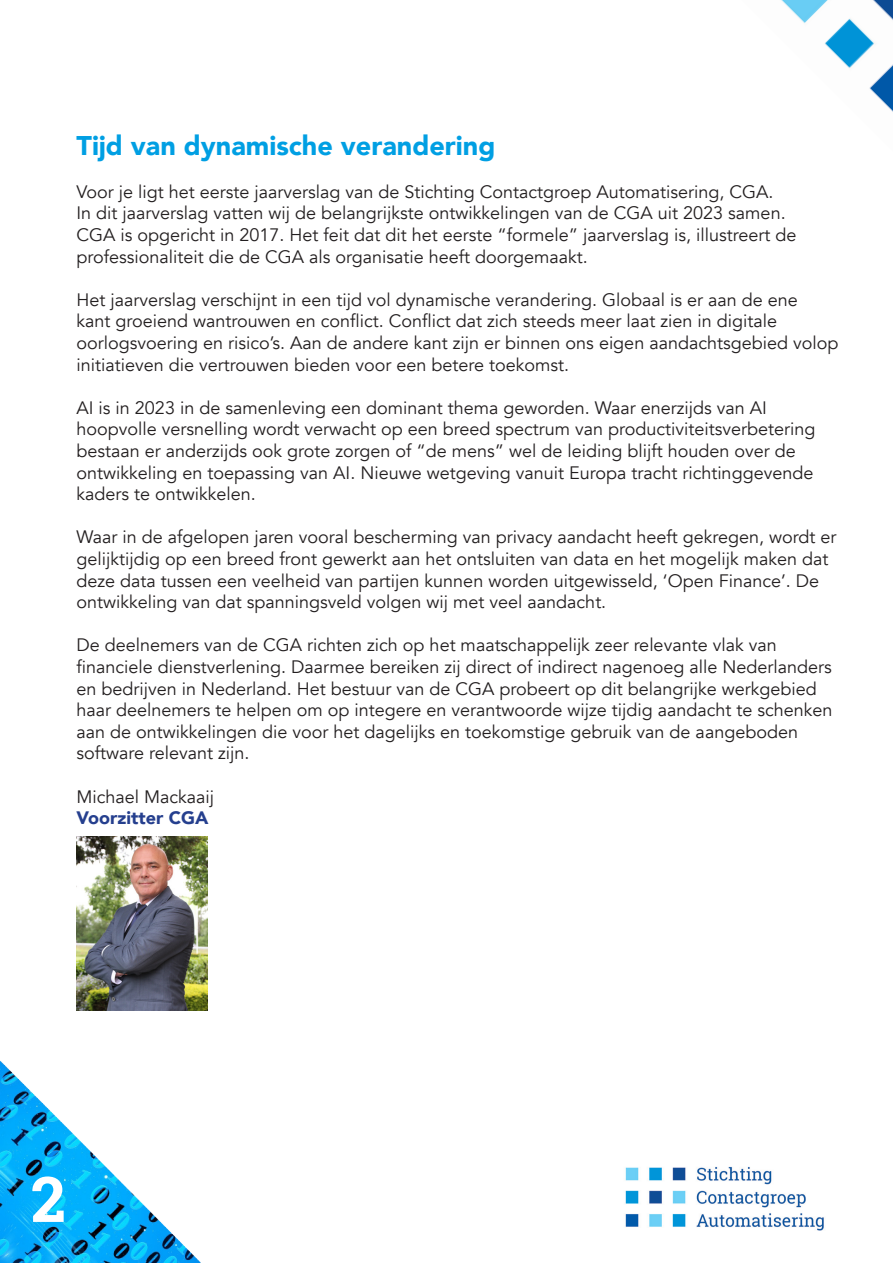
<style>
.page{position:relative;width:893px;height:1263px;background:#fff}
.page>*{position:absolute;margin:0;border:0;box-sizing:border-box;transform-origin:0 0}
.t1{font:700 63px "Roboto Slab";color:#fff}
.t2{font:900 27px "Avenir";color:#009fe3}
.t3{font:18px/21.6px "Avenir";color:#231f20}
.t4{font:900 18px "Avenir";color:#253f8e}
</style>
<div class="page">
<img style="left:625px;top:1166px;width:199px;height:65px">
<img style="left:0;top:1061px;width:201px;height:202px">
<img style="left:781px;top:0;width:112px;height:112px">
<img style="left:77px;top:837px;width:131px;height:173px">
<p class="t2" style="left:77px;top:122px;width:420px">Tijd van dynamische verandering</p>
<p class="t3" style="left:77px;top:181px;width:721px">Voor je ligt het eerste jaarverslag van de Stichting Contactgroep Automatisering, CGA.<br>In dit jaarverslag vatten wij de belangrijkste ontwikkelingen van de CGA uit 2023 samen.<br>CGA is opgericht in 2017. Het feit dat dit het eerste “formele” jaarverslag is, illustreert de professionaliteit die de CGA als organisatie heeft doorgemaakt.</p>
<p class="t3" style="left:77px;top:289px;width:763px">Het jaarverslag verschijnt in een tijd vol dynamische verandering. Globaal is er aan de ene<br>kant groeiend wantrouwen en conflict. Conflict dat zich steeds meer laat zien in digitale oorlogsvoering en risico’s. Aan de andere kant zijn er binnen ons eigen aandachtsgebied volop initiatieven die vertrouwen bieden voor een betere toekomst.</p>
<p class="t3" style="left:77px;top:397px;width:740px">AI is in 2023 in de samenleving een dominant thema geworden. Waar enerzijds van AI hoopvolle versnelling wordt verwacht op een breed spectrum van productiviteitsverbetering bestaan er anderzijds ook grote zorgen of “de mens” wel de leiding blijft houden over de ontwikkeling en toepassing van AI. Nieuwe wetgeving vanuit Europa tracht richtinggevende kaders te ontwikkelen.</p>
<p class="t3" style="left:77px;top:527px;width:761px">Waar in de afgelopen jaren vooral bescherming van privacy aandacht heeft gekregen, wordt er gelijktijdig op een breed front gewerkt aan het ontsluiten van data en het mogelijk maken dat deze data tussen een veelheid van partijen kunnen worden uitgewisseld, ‘Open Finance’. De ontwikkeling van dat spanningsveld volgen wij met veel aandacht.</p>
<p class="t3" style="left:77px;top:635px;width:758px">De deelnemers van de CGA richten zich op het maatschappelijk zeer relevante vlak van financiele dienstverlening. Daarmee bereiken zij direct of indirect nagenoeg alle Nederlanders en bedrijven in Nederland. Het bestuur van de CGA probeert op dit belangrijke werkgebied haar deelnemers te helpen om op integere en verantwoorde wijze tijdig aandacht te schenken aan de ontwikkelingen die voor het dagelijks en toekomstige gebruik van de aangeboden software relevant zijn.</p>
<p class="t3" style="left:77px;top:786px;width:139px">Michael Mackaaij</p>
<p class="t4" style="left:77px;top:802px;width:133px">Voorzitter CGA</p>
<h1 class="t1" style="left:31px;top:1156px;width:36px">2</h1>
</div>
